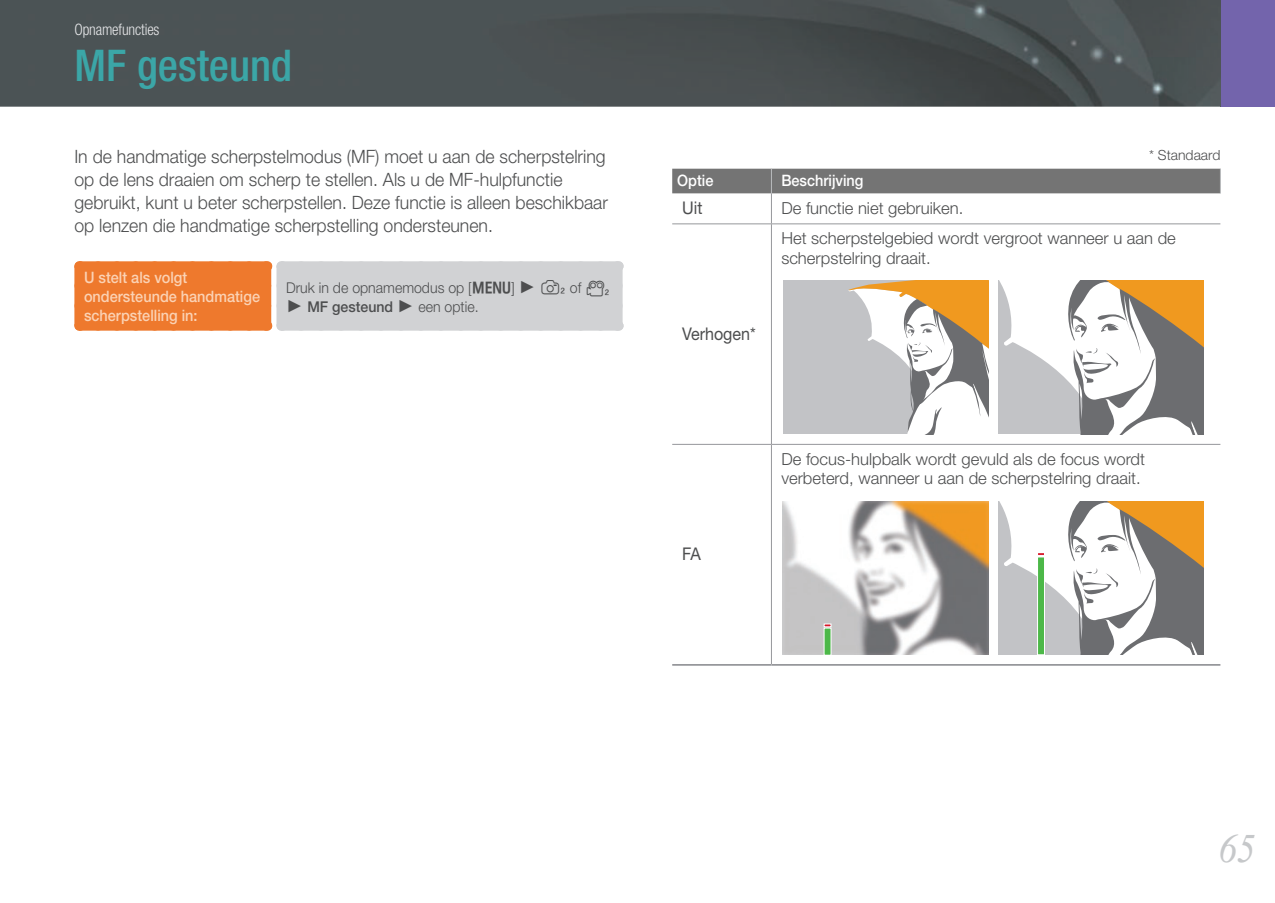
<style>
.page{position:relative;width:1275px;height:903px;background:#fff}
.page>*{position:absolute;margin:0;border:0;box-sizing:border-box;transform-origin:0 0}
.t1{font:500 condensed 43.75px "Helvetica Neue";color:#3ba6a7}
.t2{font:italic 40.25px "Times New Roman";color:#c6c8ca;scale:.95 1}
.t3{font:300 18.38px/22.8px "Helvetica Neue";color:#4d4e4f;scale:.96 1}
.t4{font:17.5px "Helvetica Neue";color:#4d4e4f;scale:.92 1}
.t5{font:300 16.62px/19.2px "Helvetica Neue";color:#4d4e4f}
.t6{font:500 15.75px/18.9px "Helvetica Neue";color:#fbd2b4;scale:.92 1}
.t7{font:500 15.75px "Helvetica Neue";color:#fff;scale:.92 1}
.t8{font:300 condensed 15.75px "Helvetica Neue";letter-spacing:-.01em;color:#e6e7e9;scale:.96 1}
.t9{font:300 14.88px/19.2px "Helvetica Neue";color:#4d4e4f;scale:.95 1}
.t10{font:300 14px "Helvetica Neue";color:#4d4e4f}
.s1{font-family:"NX11";font-weight:400}
.s2{font-family:"Arial";font-weight:400;font-size:17.5px}
.s3{font-weight:500}
</style>
<div class="page">
<div style="left:1220px;top:0;width:55px;height:107px;background:#7364ac"></div>
<img style="left:0;top:0;width:1221px;height:107px">
<div style="left:79px;top:266px;width:187px;height:60px;background:#ee792d"></div>
<div style="left:281px;top:266px;width:337px;height:60px;background:#d1d2d4"></div>
<div style="left:79px;top:261px;width:187px;height:10px;background:#ee792d"></div>
<div style="left:74px;top:266px;width:10px;height:60px;background:#ee792d"></div>
<div style="left:262px;top:266px;width:9px;height:60px;background:#ee792d"></div>
<div style="left:79px;top:321px;width:187px;height:10px;background:#ee792d"></div>
<div style="left:281px;top:261px;width:337px;height:10px;background:#d1d2d4"></div>
<div style="left:276px;top:266px;width:10px;height:60px;background:#d1d2d4"></div>
<div style="left:613px;top:266px;width:10px;height:60px;background:#d1d2d4"></div>
<div style="left:281px;top:321px;width:337px;height:10px;background:#d1d2d4"></div>
<svg style="left:74px;top:261px;width:10px;height:45px"></svg>
<svg style="left:98px;top:330px;width:159px;height:1px"></svg>
<svg style="left:98px;top:261px;width:188px;height:45px"></svg>
<svg style="left:303px;top:261px;width:320px;height:44px"></svg>
<svg style="left:303px;top:330px;width:305px;height:1px"></svg>
<hr style="left:771px;top:193px;width:1px;height:30px;background:#96979b">
<hr style="left:672px;top:223px;width:99px;height:1px;background:#96979b">
<hr style="left:771px;top:223px;width:449px;height:1px;background:#96979b">
<hr style="left:771px;top:224px;width:1px;height:220px;background:#96979b">
<hr style="left:672px;top:444px;width:99px;height:1px;background:#96979b">
<hr style="left:771px;top:444px;width:449px;height:1px;background:#96979b">
<hr style="left:771px;top:445px;width:1px;height:219px;background:#96979b">
<hr style="left:672px;top:664px;width:99px;height:2px;background:#96979b">
<hr style="left:771px;top:664px;width:449px;height:2px;background:#96979b">
<div style="left:672px;top:169px;width:549px;height:24px;background:#747474"></div>
<div style="left:783px;top:280px;width:205px;height:154px;background:#c2c3c6"></div>
<svg style="left:848px;top:280px;width:140px;height:154px"></svg>
<svg style="left:999px;top:280px;width:205px;height:154px"></svg>
<img style="left:783px;top:501px;width:205px;height:154px">
<div style="left:824px;top:628px;width:7px;height:27px;background:#4cb848"></div>
<svg style="left:824px;top:624px;width:7px;height:3px"></svg>
<svg style="left:999px;top:501px;width:205px;height:154px"></svg>
<p class="t8" style="left:74px;top:23px;width:90px">Opnamefuncties</p>
<h1 class="t1" style="left:74px;top:50px;width:219px">MF gesteund</h1>
<p class="t3" style="left:74px;top:147px;width:557px">In de handmatige scherpstelmodus (MF) moet u aan de scherpstelring op de lens draaien om scherp te stellen. Als u de MF-hulpfunctie gebruikt, kunt u beter scherpstellen. Deze functie is alleen beschikbaar op lenzen die handmatige scherpstelling ondersteunen.</p>
<p class="t6" style="left:84px;top:270px;width:193px">U stelt als volgt ondersteunde handmatige scherpstelling in:</p>
<p class="t9" style="left:286px;top:279px;width:342px">Druk in de opnamemodus op [<span class="s1">m</span>] <span class="s2">►</span> <span class="s1">2</span> of <span class="s1">7 </span><span class="s2">►</span> <span class="s3">MF gesteund</span> <span class="s2">►</span> een optie.</p>
<p class="t7" style="left:677px;top:175px;width:41px">Optie</p>
<p class="t7" style="left:781px;top:175px;width:91px">Beschrijving</p>
<p class="t4" style="left:682px;top:201px;width:24px">Uit</p>
<p class="t5" style="left:781px;top:200px;width:183px">De functie niet gebruiken.</p>
<p class="t10" style="left:1149px;top:150px;width:73px">* Standaard</p>
<p class="t4" style="left:682px;top:327px;width:82px">Verhogen*</p>
<p class="t5" style="left:781px;top:230px;width:396px">Het scherpstelgebied wordt vergroot wanneer u aan de scherpstelring draait.</p>
<p class="t4" style="left:682px;top:548px;width:22px">FA</p>
<p class="t5" style="left:781px;top:451px;width:365px">De focus-hulpbalk wordt gevuld als de focus wordt verbeterd, wanneer u aan de scherpstelring draait.</p>
<h2 class="t2" style="left:1218px;top:826px;width:41px">65</h2>
</div>
